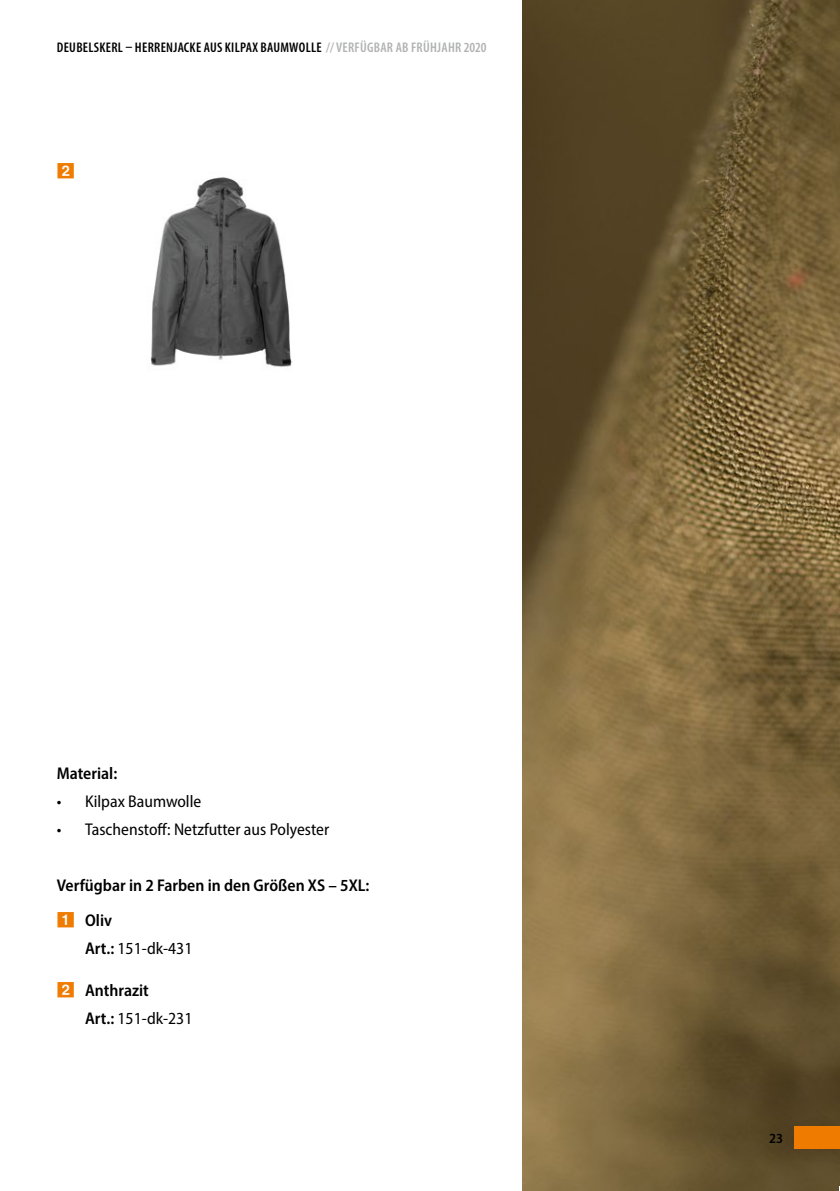
<style>
.page{position:relative;width:840px;height:1191px;background:#fff}
.page>*{position:absolute;margin:0;border:0;box-sizing:border-box;transform-origin:0 0}
.t1{font:600 semi-condensed 17px/35px "Myriad Pro";color:#000}
.t2{font:semi-condensed 17px "Myriad Pro";color:#000}
.t3{font:600 condensed 14px "Myriad Pro";letter-spacing:.02em;color:#000}
.t4{font:600 semi-condensed 14px "Myriad Pro";color:#000}
.s1{color:#b1b2b3}
.s2{font-weight:600}
.s3{font-weight:400}
</style>
<div class="page">
<img style="left:522px;top:0;width:317px;height:1191px">
<div style="left:794px;top:1125px;width:45px;height:23px;background:#ef7c00"></div>
<img style="left:151px;top:177px;width:141px;height:190px">
<p class="t3" style="left:57px;top:39px;width:431px">DEUBELSKERL – HERRENJACKE AUS KILPAX BAUMWOLLE <span class="s1">// VERFÜGBAR AB FRÜHJAHR 2020</span></p>
<p class="t1" style="left:57px;top:755px;width:62px">Material:</p>
<p class="t2" style="left:57px;top:790px;width:146px">• Kilpax Baumwolle</p>
<p class="t2" style="left:57px;top:818px;width:274px">• Taschenstoff: Netzfutter aus Polyester</p>
<p class="t1" style="left:85px;top:867px;width:286px;text-indent:-28px">Verfügbar in 2 Farben in den Größen XS – 5XL:<br>Oliv</p>
<p class="t2" style="left:85px;top:937px;width:109px"><span class="s2">Art.:</span> 151-dk-431</p>
<p class="t1" style="left:85px;top:975px;width:109px;line-height:28px">Anthrazit<br>Art.: <span class="s3">151-dk-231</span></p>
<p class="t4" style="left:768px;top:1129px;width:15px">23</p>
</div>
